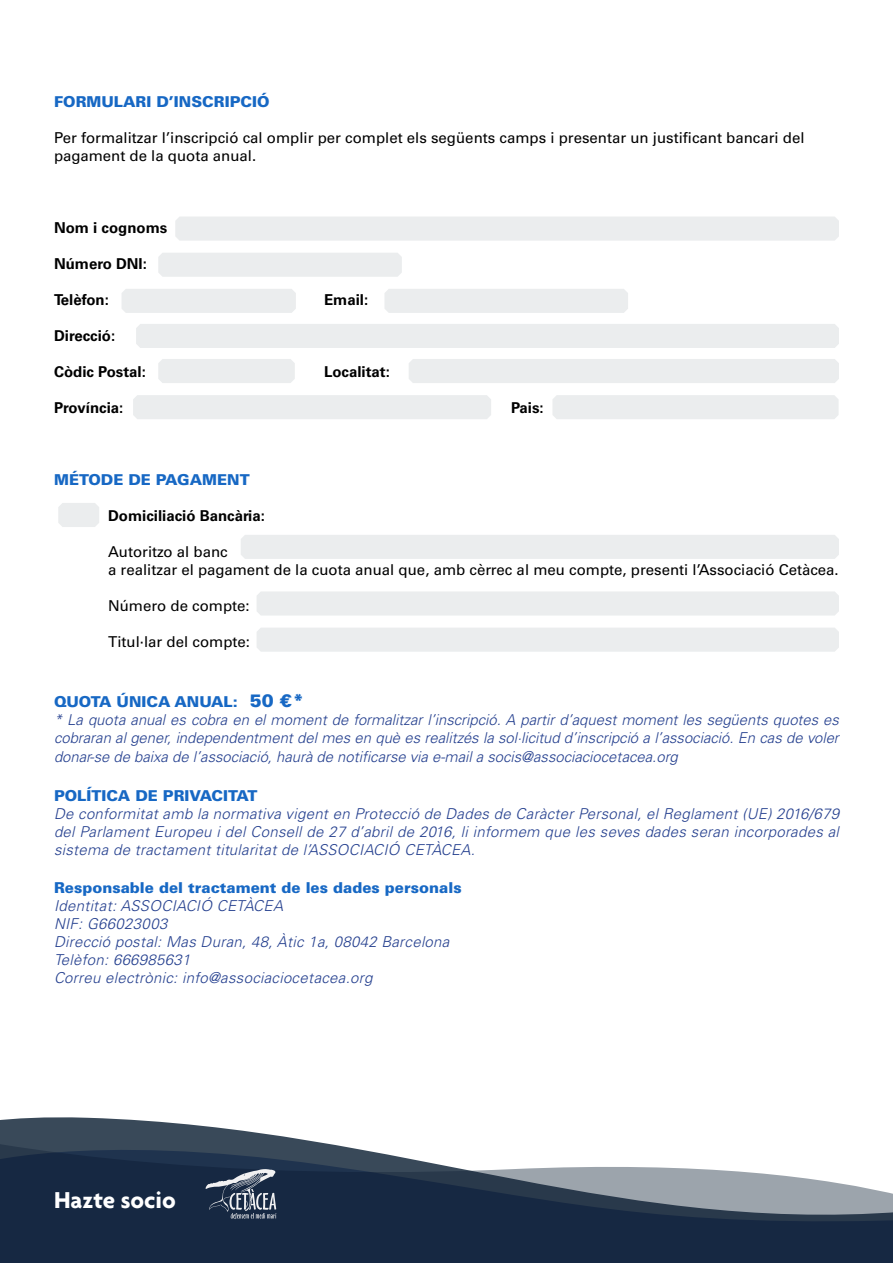
<style>
.page{position:relative;width:893px;height:1263px;background:#fff}
.page>*{position:absolute;margin:0;border:0;box-sizing:border-box;transform-origin:0 0}
.t1{font:700 24.9px "Agenda";color:#fff}
.t2{font:900 18px "Univers LT Std";color:#1768c4}
.t3{font:italic 300 15px/18px "Univers LT Std";color:#25408f}
.t4{font:15px/18px "Univers LT Std";color:#000}
.t5{font:italic 300 15px/18px "Univers LT Std";letter-spacing:.02em;color:#25408f}
.t6{font:900 15px "Univers LT Std";color:#1768c4}
.t7{font:700 15px "Univers LT Std";color:#000}
.s1{font-size:15px}
</style>
<div class="page">
<svg style="left:0;top:1117px;width:203px;height:9px;fill:#394959"></svg>
<svg style="left:0;top:1126px;width:893px;height:137px;fill:#162842"></svg>
<div style="left:175px;top:217px;width:664px;height:24px;background:#ebedee"></div>
<div style="left:136px;top:324px;width:703px;height:24px;background:#ebedee"></div>
<div style="left:158px;top:253px;width:244px;height:24px;background:#ebedee"></div>
<div style="left:122px;top:289px;width:174px;height:24px;background:#ebedee"></div>
<div style="left:158px;top:359px;width:137px;height:24px;background:#ebedee"></div>
<svg style="left:58px;top:503px;width:41px;height:24px"></svg>
<div style="left:241px;top:535px;width:598px;height:24px;background:#ebedee"></div>
<div style="left:257px;top:591px;width:582px;height:24px;background:#ebedee"></div>
<div style="left:257px;top:628px;width:582px;height:24px;background:#ebedee"></div>
<div style="left:409px;top:359px;width:430px;height:24px;background:#ebedee"></div>
<div style="left:133px;top:395px;width:358px;height:24px;background:#ebedee"></div>
<div style="left:552px;top:395px;width:287px;height:24px;background:#ebedee"></div>
<div style="left:384px;top:289px;width:244px;height:24px;background:#ebedee"></div>
<svg style="left:205px;top:1169px;width:71px;height:50px;background:#4e5c6f"></svg>
<p class="t6" style="left:54px;top:93px;width:217px">FORMULARI D’INSCRIPCIÓ</p>
<p class="t4" style="left:54px;top:129px;width:752px">Per formalitzar l’inscripció cal omplir per complet els següents camps i presentar un justificant bancari del pagament de la quota anual.</p>
<p class="t7" style="left:54px;top:219px;width:115px">Nom i cognoms</p>
<p class="t7" style="left:54px;top:255px;width:94px">Número DNI:</p>
<p class="t7" style="left:54px;top:291px;width:56px">Telèfon:</p>
<p class="t7" style="left:324px;top:291px;width:46px">Email:</p>
<p class="t7" style="left:54px;top:327px;width:63px">Direcció:</p>
<p class="t7" style="left:54px;top:363px;width:93px">Còdic Postal:</p>
<p class="t7" style="left:324px;top:363px;width:67px">Localitat:</p>
<p class="t7" style="left:54px;top:399px;width:71px">Província:</p>
<p class="t7" style="left:511px;top:399px;width:34px">Pais:</p>
<p class="t6" style="left:54px;top:471px;width:197px">MÉTODE DE PAGAMENT</p>
<p class="t7" style="left:108px;top:507px;width:158px">Domiciliació Bancària:</p>
<p class="t4" style="left:108px;top:543px;width:732px">Autoritzo al banc<br>a realitzar el pagament de la cuota anual que, amb cèrrec al meu compte, presenti l’Associació Cetàcea.</p>
<p class="t4" style="left:108px;top:597px;width:143px">Número de compte:</p>
<p class="t4" style="left:108px;top:633px;width:143px">Titul·lar del compte:</p>
<p class="t6" style="left:54px;top:692px;width:25px">Quota</p>
<p class="t6" style="left:117px;top:692px;width:24px">única</p>
<p class="t6" style="left:174px;top:692px;width:13px">anual</p>
<p class="t2" style="left:233px;top:689px;width:72px"><span class="s1">:</span> 50 €*</p>
<p class="t3" style="left:54px;top:710px;width:786px">* La quota anual es cobra en el moment de formalitzar l’inscripció. A partir d’aquest moment les següents quotes es cobraran al gener, independentment del mes en què es realitzés la sol·licitud d’inscripció a l’associació. En cas de voler</p>
<p class="t3" style="left:54px;top:748px;width:625px">donar-se de baixa de l’associació, haurà de notificarse via e-mail a socis@associaciocetacea.org</p>
<p class="t6" style="left:54px;top:786px;width:205px">POLÍTICA DE PRIVACITAT</p>
<p class="t3" style="left:54px;top:805px;width:786px;text-align:justify">De conformitat amb la normativa vigent en Protecció de Dades de Caràcter Personal, el Reglament (UE) 2016/679 del Parlament Europeu i del Consell de 27 d’abril de 2016, li informem que les seves dades seran incorporades al sistema de tractament titularitat de l’ASSOCIACIÓ CETÀCEA.</p>
<p class="t6" style="left:54px;top:878px;width:409px">Responsable del tractament de les dades personals</p>
<p class="t5" style="left:54px;top:896px;width:397px">Identitat: ASSOCIACIÓ CETÀCEA<br>NIF: G66023003<br>Direcció postal: Mas Duran, 48, Àtic 1a, 08042 Barcelona Telèfon: 666985631<br>Correu electrònic: info@associaciocetacea.org</p>
<h1 class="t1" style="left:54px;top:1185px;width:123px">Hazte socio</h1>
</div>
